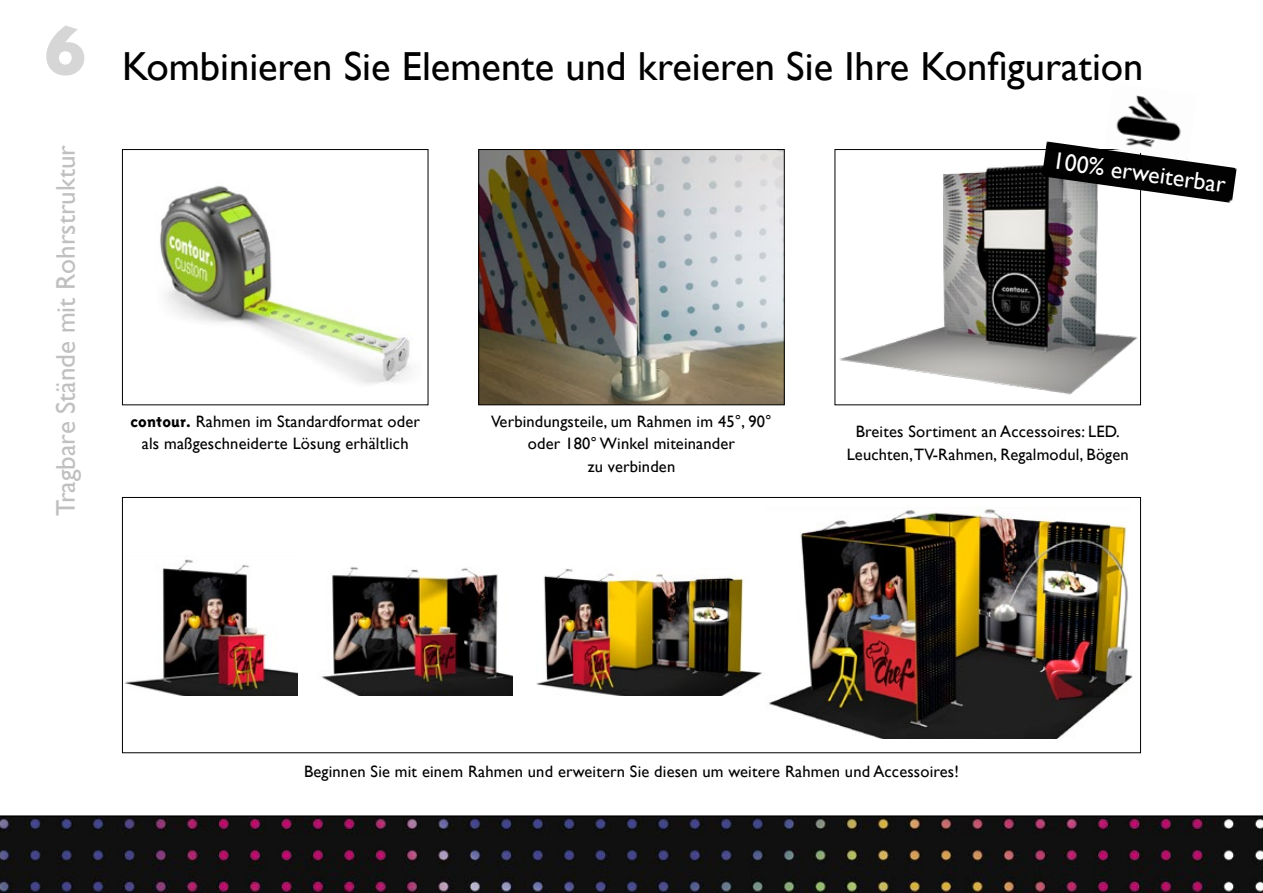
<style>
.page{position:relative;width:1263px;height:893px;background:#fff}
.page>*{position:absolute;margin:0;border:0;box-sizing:border-box;transform-origin:0 0}
.t1{font:700 72px "Gill Sans";color:#d6d6d6}
.t2{font:40.5px "Gill Sans";color:#000}
.t3{font:27px "Gill Sans";color:#c0c0c0}
.t4{font:24px "Gill Sans";color:#fff}
.t5{font:16.5px/22.5px "Gill Sans";letter-spacing:.01em;color:#000;text-align:center}
.s1{font-family:"Triplex Sans Extrab Lin"}
</style>
<div class="page">
<svg style="left:0;top:815px;width:1263px;height:78px;background:#1b161a"></svg>
<img style="left:160px;top:185px;width:251px;height:199px">
<div style="left:122px;top:149px;width:306px;height:256px;border:1px solid #000"></div>
<img style="left:480px;top:151px;width:302px;height:252px">
<div style="left:478px;top:149px;width:306px;height:256px;border:1px solid #000"></div>
<img style="left:839px;top:165px;width:298px;height:230px">
<div style="left:835px;top:149px;width:306px;height:256px;border:1px solid #000"></div>
<img style="left:1042px;top:141px;width:195px;height:62px">
<img style="left:1104px;top:95px;width:93px;height:65px">
<img style="left:124px;top:559px;width:173px;height:137px">
<img style="left:321px;top:566px;width:192px;height:130px">
<img style="left:536px;top:569px;width:227px;height:127px">
<img style="left:769px;top:509px;width:364px;height:229px">
<h1 class="t1" style="left:44px;top:-7px;width:44px">6</h1>
<h3 class="t3" style="left:50px;top:516px;width:373px;rotate:-90deg">Tragbare Stände mit Rohrstruktur</h3>
<h2 class="t2" style="left:122px;top:42px;width:1023px">Kombinieren Sie Elemente und kreieren Sie Ihre Konfiguration</h2>
<h3 class="t4" style="left:1055px;top:146px;width:176px;rotate:8deg">100% erweiterbar</h3>
<p class="t5" style="left:130px;top:410px;width:291px"><span class="s1">contour.</span> Rahmen im Standardformat oder als maßgeschneiderte Lösung erhältlich</p>
<p class="t5" style="left:491px;top:410px;width:282px">Verbindungsteile, um Rahmen im 45°, 90° oder 180° Winkel miteinander<br>zu verbinden</p>
<p class="t5" style="left:847px;top:420px;width:284px">Breites Sortiment an Accessoires: LED.<br>Leuchten, TV-Rahmen, Regalmodul, Bögen</p>
<p class="t5" style="left:304px;top:760px;width:656px">Beginnen Sie mit einem Rahmen und erweitern Sie diesen um weitere Rahmen und Accessoires!</p>
</div>
